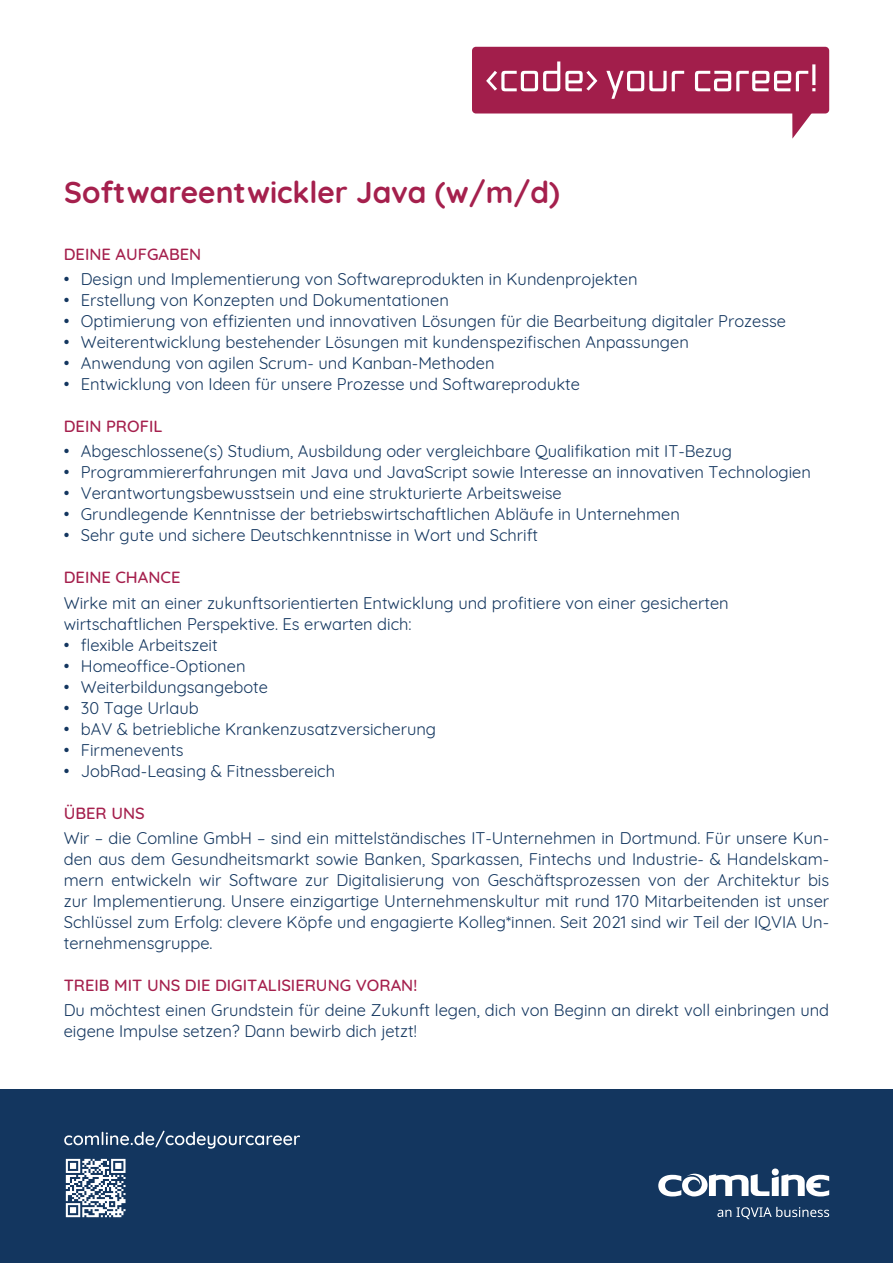
<style>
.page{position:relative;width:893px;height:1263px;background:#fff}
.page>*{position:absolute;margin:0;border:0;box-sizing:border-box;transform-origin:0 0}
.Titel_1_-_grau{font:700 30px "Quicksand";color:#a5204d}
.Text_Intro_-_SS_ligh{font:16.5px/21px "Quicksand";color:#13365f;text-align:justify}
.Text_Intro_-_SS_ligh-2{font:500 16.5px "Quicksand";color:#a5204d}
</style>
<div class="page">
<div style="left:472px;top:47px;width:357px;height:66px;background:#a21e4b;border-radius:4px"></div>
<svg style="left:486px;top:61px;width:343px;height:78px"></svg>
<div style="left:0;top:1090px;width:893px;height:173px;background:#13365f"></div>
<svg style="left:717px;top:1207px;width:112px;height:12px"></svg>
<svg style="left:658px;top:1168px;width:171px;height:28px"></svg>
<svg style="left:64px;top:1131px;width:236px;height:18px"></svg>
<svg style="left:66px;top:1159px;width:60px;height:58px"></svg>
<p class="Titel_1_-_grau" style="left:64px;top:167px;width:497px">Softwareentwickler Java (w/m/d)</p>
<p class="Text_Intro_-_SS_ligh-2" style="left:64px;top:241px;width:139px">DEINE AUFGABEN</p>
<p class="Text_Intro_-_SS_ligh" style="left:64px;top:267px;width:575px">• Design und Implementierung von Softwareprodukten in Kundenprojekten</p>
<p class="Text_Intro_-_SS_ligh" style="left:64px;top:288px;width:387px">• Erstellung von Konzepten und Dokumentationen</p>
<p class="Text_Intro_-_SS_ligh" style="left:64px;top:309px;width:724px">• Optimierung von effizienten und innovativen Lösungen für die Bearbeitung digitaler Prozesse</p>
<p class="Text_Intro_-_SS_ligh" style="left:64px;top:330px;width:627px">• Weiterentwicklung bestehender Lösungen mit kundenspezifischen Anpassungen</p>
<p class="Text_Intro_-_SS_ligh" style="left:64px;top:351px;width:432px">• Anwendung von agilen Scrum- und Kanban-Methoden</p>
<p class="Text_Intro_-_SS_ligh" style="left:64px;top:372px;width:518px">• Entwicklung von Ideen für unsere Prozesse und Softwareprodukte</p>
<p class="Text_Intro_-_SS_ligh-2" style="left:64px;top:413px;width:100px">DEIN PROFIL</p>
<p class="Text_Intro_-_SS_ligh" style="left:64px;top:439px;width:670px">• Abgeschlossene(s) Studium, Ausbildung oder vergleichbare Qualifikation mit IT-Bezug</p>
<p class="Text_Intro_-_SS_ligh" style="left:64px;top:460px;width:749px">• Programmiererfahrungen mit Java und JavaScript sowie Interesse an innovativen Technologien</p>
<p class="Text_Intro_-_SS_ligh" style="left:64px;top:481px;width:499px">• Verantwortungsbewusstsein und eine strukturierte Arbeitsweise</p>
<p class="Text_Intro_-_SS_ligh" style="left:64px;top:502px;width:618px">• Grundlegende Kenntnisse der betriebswirtschaftlichen Abläufe in Unternehmen</p>
<p class="Text_Intro_-_SS_ligh" style="left:64px;top:523px;width:476px">• Sehr gute und sichere Deutschkenntnisse in Wort und Schrift</p>
<p class="Text_Intro_-_SS_ligh-2" style="left:64px;top:564px;width:118px">DEINE CHANCE</p>
<p class="Text_Intro_-_SS_ligh" style="left:64px;top:591px;width:666px">Wirke mit an einer zukunftsorientierten Entwicklung und profitiere von einer gesicherten</p>
<p class="Text_Intro_-_SS_ligh" style="left:64px;top:612px;width:349px">wirtschaftlichen Perspektive. Es erwarten dich:</p>
<p class="Text_Intro_-_SS_ligh" style="left:64px;top:633px;width:155px">• flexible Arbeitszeit</p>
<p class="Text_Intro_-_SS_ligh" style="left:64px;top:654px;width:183px">• Homeoffice-Optionen</p>
<p class="Text_Intro_-_SS_ligh" style="left:64px;top:675px;width:206px">• Weiterbildungsangebote</p>
<p class="Text_Intro_-_SS_ligh" style="left:64px;top:696px;width:136px">• 30 Tage Urlaub</p>
<p class="Text_Intro_-_SS_ligh" style="left:64px;top:717px;width:374px">• bAV &amp; betriebliche Krankenzusatzversicherung</p>
<p class="Text_Intro_-_SS_ligh" style="left:64px;top:738px;width:121px">• Firmenevents</p>
<p class="Text_Intro_-_SS_ligh" style="left:64px;top:759px;width:273px">• JobRad-Leasing &amp; Fitnessbereich</p>
<p class="Text_Intro_-_SS_ligh-2" style="left:64px;top:799px;width:83px">ÜBER UNS</p>
<p class="Text_Intro_-_SS_ligh" style="left:64px;top:826px;width:767px">Wir – die Comline GmbH – sind ein mittelständisches IT-Unternehmen in Dortmund. Für unsere Kun&shy;den aus dem Gesundheitsmarkt sowie Banken, Sparkassen, Fintechs und Industrie- &amp; Handelskam&shy;mern entwickeln wir Software zur Digitalisierung von Geschäftsprozessen von der Architektur bis zur Implementierung. Unsere einzigartige Unternehmenskultur mit rund 170 Mitarbeitenden ist unser Schlüssel zum Erfolg: clevere Köpfe und engagierte Kolleg*innen. Seit 2021 sind wir Teil der IQVIA Un&shy;ternehmensgruppe.</p>
<p class="Text_Intro_-_SS_ligh-2" style="left:64px;top:972px;width:355px">TREIB MIT UNS DIE DIGITALISIERUNG VORAN!</p>
<p class="Text_Intro_-_SS_ligh" style="left:64px;top:998px;width:767px">Du möchtest einen Grundstein für deine Zukunft legen, dich von Beginn an direkt voll einbringen und eigene Impulse setzen? Dann bewirb dich jetzt!</p>
</div>
